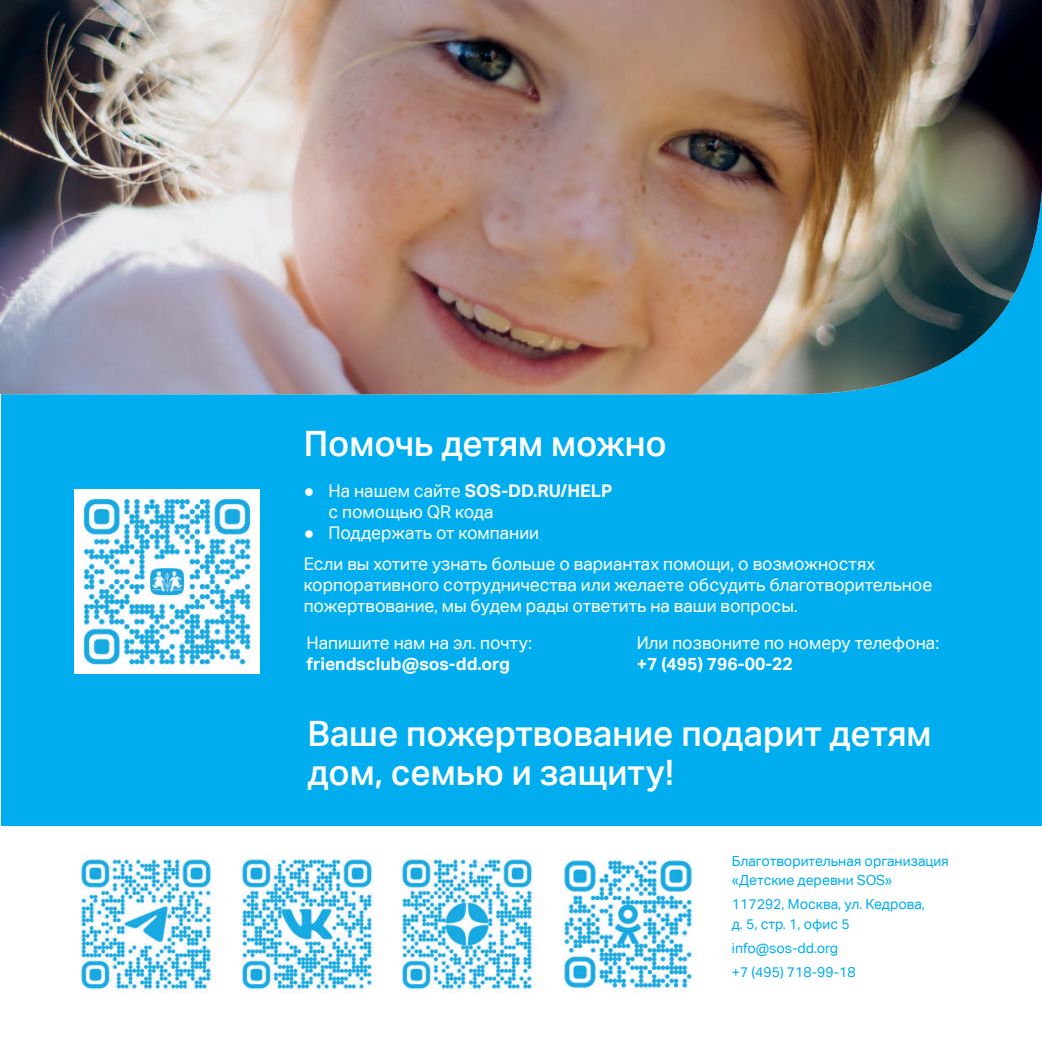
<style>
.page{position:relative;width:1042px;height:1042px;background:#fff}
.page>*{position:absolute;margin:0;border:0;box-sizing:border-box;transform-origin:0 0}
.t1{font:500 35px/38.5px "Aktiv Grotesk Corp";color:#fff}
.t2{font:17.5px/21px "Aktiv Grotesk Corp";color:#fff}
.t3{font:700 17.5px "Aktiv Grotesk Corp";color:#fff}
.t4{font:14px/19.2px "Aktiv Grotesk Corp";color:#00aeef}
.s1{font-family:"Georgia"}
.s2{font-weight:700}
</style>
<div class="page">
<div style="left:1px;top:0;width:1041px;height:825px;background:#00aeef"></div>
<img style="left:563px;top:859px;width:133px;height:133px">
<img style="left:242px;top:859px;width:135px;height:134px">
<img style="left:0;top:0;width:1042px;height:394px">
<img style="left:81px;top:859px;width:134px;height:134px">
<img style="left:402px;top:859px;width:134px;height:134px">
<img style="left:74px;top:489px;width:185px;height:184px">
<h1 class="t1" style="left:304px;top:424px;width:365px">Помочь детям можно</h1>
<p class="t2" style="left:328px;top:480px;width:285px;text-indent:-25px"><span class="s1">●</span> На нашем сайте <span class="s2">SOS-DD.RU/HELP </span>с помощью QR кода</p>
<p class="t2" style="left:304px;top:517px;width:573px;line-height:31px"><span class="s1">●</span> Поддержать от компании<br>Если вы хотите узнать больше о вариантах помощи, о возможностях</p>
<p class="t2" style="left:304px;top:574px;width:630px">корпоративного сотрудничества или желаете обсудить благотворительное пожертвование, мы будем рады ответить на ваши вопросы.</p>
<p class="t2" style="left:306px;top:632px;width:227px">Напишите нам на эл. почту:</p>
<p class="t3" style="left:306px;top:653px;width:205px">friendsclub@sos-dd.org</p>
<p class="t2" style="left:637px;top:632px;width:304px">Или позвоните по номеру телефона:</p>
<p class="t3" style="left:637px;top:653px;width:158px">+7 (495) 796-00-22</p>
<h1 class="t1" style="left:308px;top:714px;width:625px">Ваше пожертвование подарит детям дом, семью и защиту!</h1>
<p class="t4" style="left:732px;top:851px;width:219px">Благотворительная организация «Детские деревни SOS»</p>
<p class="t4" style="left:732px;top:894px;width:195px">117292, Москва, ул. Кедрова, д. 5, стр. 1, офис 5</p>
<p class="t4" style="left:732px;top:935px;width:125px;line-height:24.2px">info@sos-dd.org +7 (495) 718-99-18</p>
</div>
